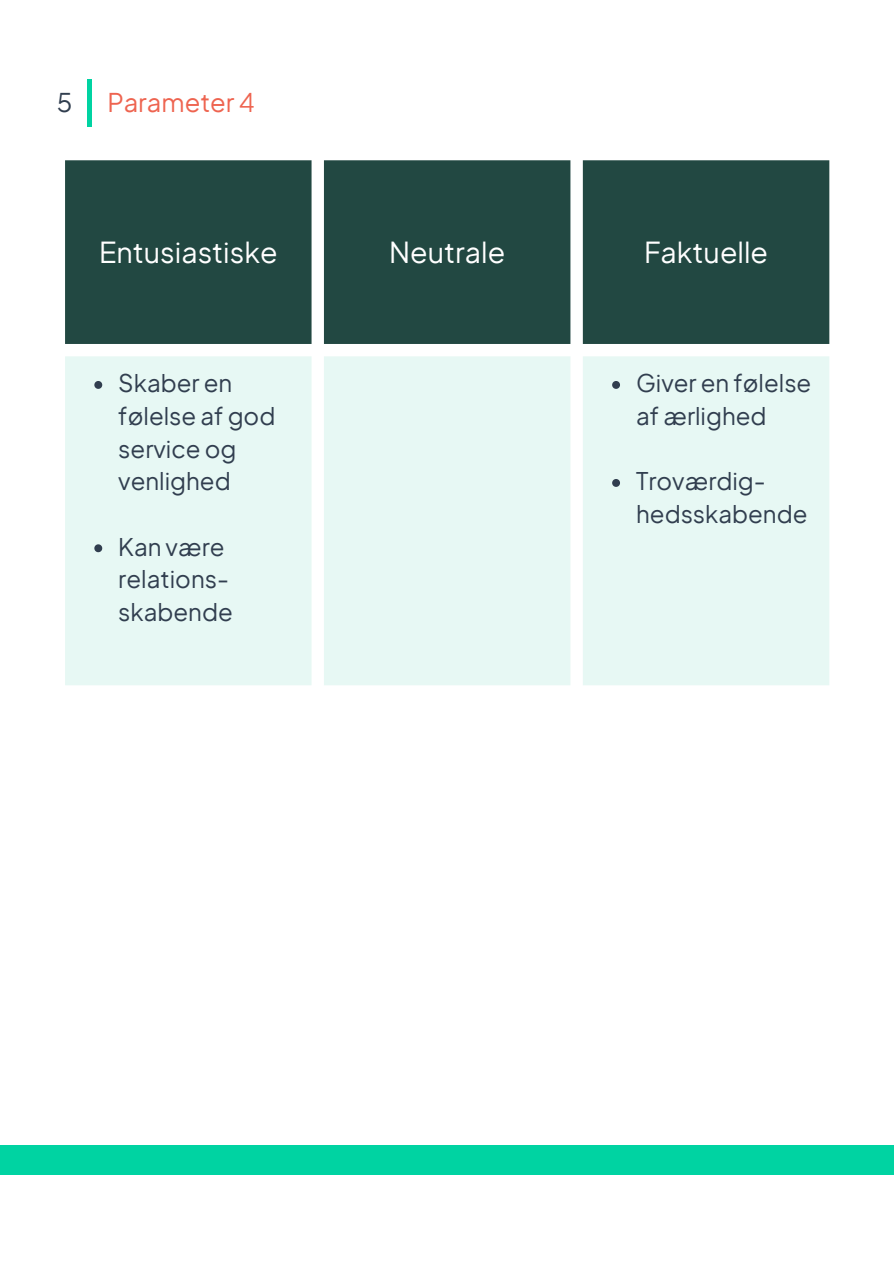
<style>
.page{position:relative;width:894px;height:1264px;background:#fff}
.page>*{position:absolute;margin:0;border:0;box-sizing:border-box;transform-origin:0 0}
.t1{font:28.5px "Eudoxus Sans";color:#fff}
.t2{font:25.5px "Eudoxus Sans";color:#ee6450}
.t3{font:25.5px "Eudoxus Sans";color:#313e4f}
.t4{font:24px/32.7px "Eudoxus Sans";color:#313e4f}
</style>
<div class="page">
<div style="left:0;top:1145px;width:893px;height:29px;background:#00d3a2"></div>
<div style="left:87px;top:80px;width:5px;height:47px;background:#00d3a2"></div>
<div style="left:65px;top:160px;width:764px;height:184px;background:#224842"></div>
<div style="left:65px;top:356px;width:764px;height:329px;background:#e7f8f4"></div>
<svg style="left:94px;top:381px;width:8px;height:8px"></svg>
<svg style="left:94px;top:544px;width:8px;height:8px"></svg>
<svg style="left:612px;top:381px;width:8px;height:8px"></svg>
<svg style="left:612px;top:479px;width:8px;height:8px"></svg>
<p class="t3" style="left:57px;top:85px;width:17px">5</p>
<p class="t2" style="left:107px;top:85px;width:149px">Parameter 4</p>
<p class="t1" style="left:99px;top:233px;width:180px">Entusiastiske</p>
<p class="t1" style="left:389px;top:233px;width:117px">Neutrale</p>
<p class="t1" style="left:643px;top:233px;width:126px">Faktuelle</p>
<p class="t4" style="left:118px;top:366px;width:158px">Skaber en følelse af god service og venlighed</p>
<p class="t4" style="left:118px;top:529px;width:116px">Kan være relations&shy;skabende</p>
<p class="t4" style="left:636px;top:366px;width:177px">Giver en følelse af ærlighed</p>
<p class="t4" style="left:636px;top:464px;width:173px">Troværdig&shy;hedsskabende</p>
</div>
